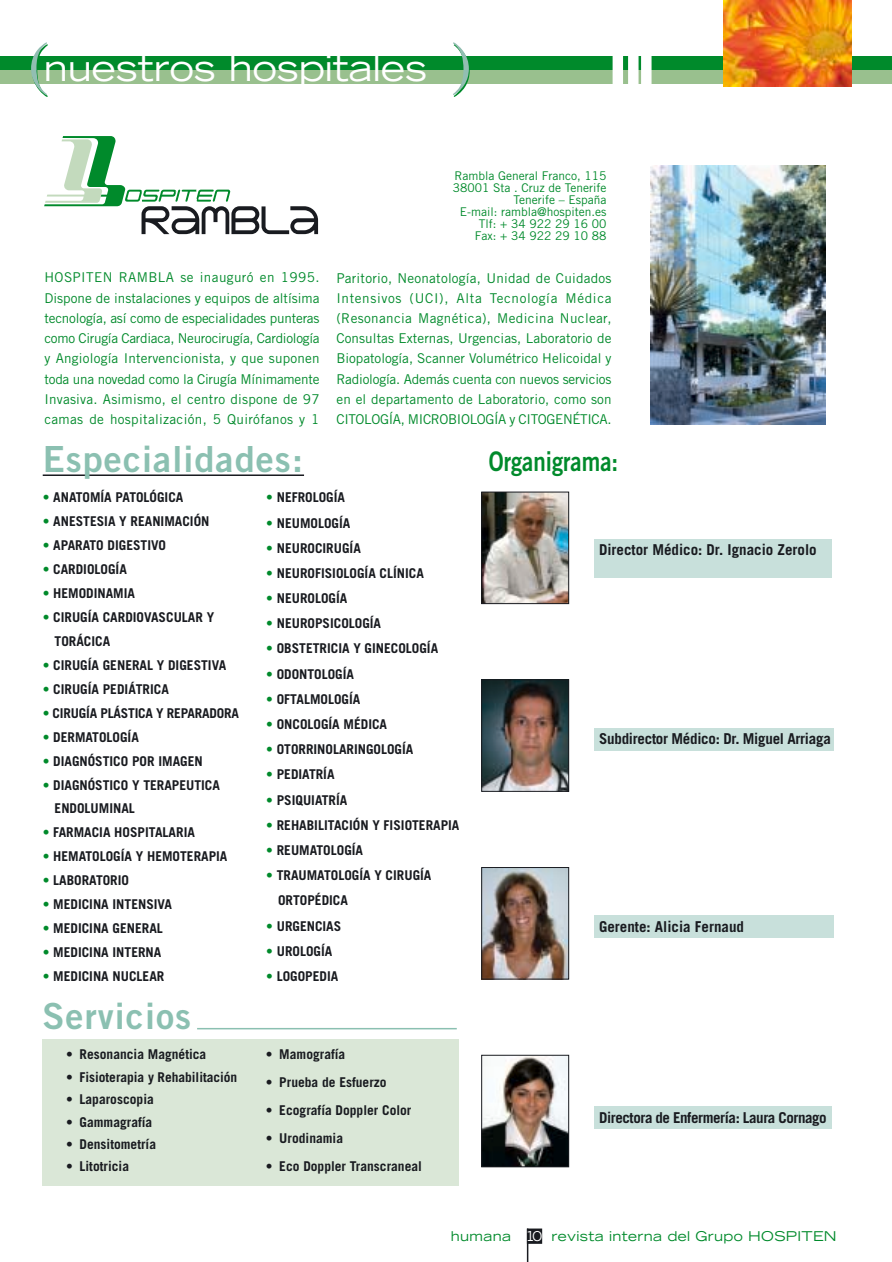
<style>
.page{position:relative;width:892px;height:1262px;background:#fff}
.page>*{position:absolute;margin:0;border:0;box-sizing:border-box;transform-origin:0 0}
.t1{font:61.95px "Times";color:#92beb2}
.t2{font:36px "Trade Gothic Bold Two";letter-spacing:.03em;color:#8bc0b1}
.t3{font:expanded 36px "Trade Gothic LH";color:#fff}
.t4{font:27px "Trade Gothic Bold Two";color:#008a2b;scale:.83 1}
.t5{font:700 15px "Trade Gothic";letter-spacing:-.02em;color:#191b20}
.t6{font:700 15px "Trade Gothic";color:#191b20}
.t7{font:700 13.5px/23.9px "Trade Gothic";color:#191b20}
.t8{font:13.5px/20.2px "Trade Gothic";letter-spacing:.015em;color:#008a2b;text-align:justify}
.t9{font:expanded 13.5px "Trade Gothic LH";letter-spacing:.025em;color:#008a2b}
.t10{font:12px/12px "Trade Gothic";color:#008a2b;text-align:right}
.s1{color:#008a2b}
.s2{color:#fff}
</style>
<div class="page">
<div style="left:0;top:56px;width:892px;height:17px;background:#008a2b"></div>
<div style="left:0;top:70px;width:892px;height:14px;background:#99c08e"></div>
<div style="left:527px;top:1228px;width:15px;height:15px;background:#191b20;border:2px solid #191b20"></div>
<hr style="left:527px;top:1228px;width:1px;height:33px;background:#191b20">
<img style="left:723px;top:0;width:128px;height:86px">
<div style="left:612px;top:46px;width:11px;height:51px;background:#fff"></div>
<div style="left:628px;top:46px;width:10px;height:51px;background:#fff"></div>
<div style="left:641px;top:46px;width:10px;height:51px;background:#fff"></div>
<div style="left:42px;top:1039px;width:416px;height:146px;background:#dae7d7"></div>
<hr style="left:43px;top:474px;width:261px;height:2px;background:#191b20">
<hr style="left:197px;top:1027px;width:260px;height:2px;background:#8bc0b1">
<div style="left:594px;top:1106px;width:238px;height:22px;background:#c8e0db"></div>
<img style="left:483px;top:1056px;width:84px;height:109px">
<div style="left:481px;top:1054px;width:88px;height:113px;border:1px solid #191b20"></div>
<div style="left:594px;top:915px;width:239px;height:22px;background:#c8e0db"></div>
<img style="left:483px;top:869px;width:84px;height:108px">
<div style="left:481px;top:867px;width:88px;height:112px;border:1px solid #191b20"></div>
<div style="left:594px;top:728px;width:239px;height:22px;background:#c8e0db"></div>
<img style="left:483px;top:681px;width:84px;height:108px">
<div style="left:481px;top:679px;width:88px;height:112px;border:1px solid #191b20"></div>
<div style="left:594px;top:539px;width:238px;height:39px;background:#c8e0db"></div>
<img style="left:483px;top:493px;width:84px;height:109px">
<div style="left:481px;top:491px;width:88px;height:113px;border:1px solid #191b20"></div>
<img style="left:650px;top:165px;width:175px;height:260px">
<svg style="left:44px;top:136px;width:274px;height:98px"></svg>
<h1 class="t1" style="left:28px;top:41px;width:22px">(</h1>
<h1 class="t1" style="left:451px;top:41px;width:22px">)</h1>
<h2 class="t3" style="left:44px;top:55px;width:385px">nuestros hospitales</h2>
<p class="t10" style="left:453px;top:170px;width:155px">Rambla General Franco, 115<br>38001 Sta . Cruz de Tenerife<br>Tenerife – España<br>E-mail: rambla@hospiten.es<br>Tlf: + 34 922 29 16 00<br>Fax: + 34 922 29 10 88</p>
<p class="t8" style="left:44px;top:269px;width:276px">HOSPITEN RAMBLA se inauguró en 1995.<br>Dispone de instalaciones y equipos de altísima tecnología, así como de especialidades punteras como Cirugía Cardiaca, Neurocirugía, Cardiología y Angiología Intervencionista, y que suponen toda una novedad como la Cirugía Mínimamente Invasiva. Asimismo, el centro dispone de 97 camas de hospitalización, 5 Quirófanos y 1</p>
<p class="t8" style="left:336px;top:269px;width:276px">Paritorio, Neonatología, Unidad de Cuidados Intensivos (UCI), Alta Tecnología Médica (Resonancia Magnética), Medicina Nuclear, Consultas Externas, Urgencias, Laboratorio de Biopatología, Scanner Volumétrico Helicoidal y Radiología. Además cuenta con nuevos servicios en el departamento de Laboratorio, como son CITOLOGÍA, MICROBIOLOGÍA y CITOGENÉTICA.</p>
<h2 class="t2" style="left:43px;top:446px;width:262px">Especialidades:</h2>
<p class="t7" style="left:43px;top:487px;width:142px"><span class="s1">•</span> ANATOMÍA PATOLÓGICA</p>
<p class="t7" style="left:43px;top:510px;width:168px"><span class="s1">•</span> ANESTESIA Y REANIMACIÓN</p>
<p class="t7" style="left:43px;top:534px;width:125px"><span class="s1">•</span> APARATO DIGESTIVO</p>
<p class="t7" style="left:43px;top:558px;width:86px"><span class="s1">•</span> CARDIOLOGÍA</p>
<p class="t7" style="left:43px;top:582px;width:94px"><span class="s1">•</span> HEMODINAMIA</p>
<p class="t7" style="left:55px;top:606px;width:161px;text-indent:-12px"><span class="s1">•</span> CIRUGÍA CARDIOVASCULAR Y<br>TORÁCICA</p>
<p class="t7" style="left:43px;top:654px;width:185px"><span class="s1">•</span> CIRUGÍA GENERAL Y DIGESTIVA</p>
<p class="t7" style="left:43px;top:678px;width:128px"><span class="s1">•</span> CIRUGÍA PEDIÁTRICA</p>
<p class="t7" style="left:43px;top:702px;width:198px"><span class="s1">•</span> CIRUGÍA PLÁSTICA Y REPARADORA</p>
<p class="t7" style="left:43px;top:726px;width:98px"><span class="s1">•</span> DERMATOLOGÍA</p>
<p class="t7" style="left:43px;top:750px;width:161px"><span class="s1">•</span> DIAGNÓSTICO POR IMAGEN</p>
<p class="t7" style="left:55px;top:774px;width:167px;text-indent:-12px"><span class="s1">•</span> DIAGNÓSTICO Y TERAPEUTICA<br>ENDOLUMINAL</p>
<p class="t7" style="left:43px;top:821px;width:154px"><span class="s1">•</span> FARMACIA HOSPITALARIA</p>
<p class="t7" style="left:43px;top:845px;width:186px"><span class="s1">•</span> HEMATOLOGÍA Y HEMOTERAPIA</p>
<p class="t7" style="left:43px;top:869px;width:88px"><span class="s1">•</span> LABORATORIO</p>
<p class="t7" style="left:43px;top:893px;width:131px"><span class="s1">•</span> MEDICINA INTENSIVA</p>
<p class="t7" style="left:43px;top:917px;width:122px"><span class="s1">•</span> MEDICINA GENERAL</p>
<p class="t7" style="left:43px;top:941px;width:120px"><span class="s1">•</span> MEDICINA INTERNA</p>
<p class="t7" style="left:43px;top:965px;width:123px"><span class="s1">•</span> MEDICINA NUCLEAR</p>
<h2 class="t2" style="left:42px;top:1002px;width:150px">Servicios</h2>
<p class="t7" style="left:66px;top:1043px;width:142px">• Resonancia Magnética</p>
<p class="t7" style="left:66px;top:1066px;width:173px">• Fisioterapia y Rehabilitación</p>
<p class="t7" style="left:66px;top:1088px;width:89px">• Laparoscopia</p>
<p class="t7" style="left:66px;top:1110px;width:88px">• Gammagrafía</p>
<p class="t7" style="left:66px;top:1133px;width:91px">• Densitometría</p>
<p class="t7" style="left:66px;top:1155px;width:64px">• Litotricia</p>
<p class="t7" style="left:266px;top:487px;width:80px"><span class="s1">•</span> NEFROLOGÍA</p>
<p class="t7" style="left:266px;top:512px;width:86px"><span class="s1">•</span> NEUMOLOGÍA</p>
<p class="t7" style="left:266px;top:537px;width:96px"><span class="s1">•</span> NEUROCIRUGÍA</p>
<p class="t7" style="left:266px;top:562px;width:159px"><span class="s1">•</span> NEUROFISIOLOGÍA CLÍNICA</p>
<p class="t7" style="left:266px;top:587px;width:83px"><span class="s1">•</span> NEUROLOGÍA</p>
<p class="t7" style="left:266px;top:612px;width:116px"><span class="s1">•</span> NEUROPSICOLOGÍA</p>
<p class="t7" style="left:266px;top:638px;width:173px"><span class="s1">•</span> OBSTETRICIA Y GINECOLOGÍA</p>
<p class="t7" style="left:266px;top:663px;width:89px"><span class="s1">•</span> ODONTOLOGÍA</p>
<p class="t7" style="left:266px;top:688px;width:96px"><span class="s1">•</span> OFTALMOLOGÍA</p>
<p class="t7" style="left:266px;top:713px;width:122px"><span class="s1">•</span> ONCOLOGÍA MÉDICA</p>
<p class="t7" style="left:266px;top:738px;width:149px"><span class="s1">•</span> OTORRINOLARINGOLOGÍA</p>
<p class="t7" style="left:266px;top:763px;width:70px"><span class="s1">•</span> PEDIATRÍA</p>
<p class="t7" style="left:266px;top:789px;width:83px"><span class="s1">•</span> PSIQUIATRÍA</p>
<p class="t7" style="left:266px;top:814px;width:195px"><span class="s1">•</span> REHABILITACIÓN Y FISIOTERAPIA</p>
<p class="t7" style="left:266px;top:839px;width:98px"><span class="s1">•</span> REUMATOLOGÍA</p>
<p class="t7" style="left:278px;top:863px;width:155px;line-height:25.2px;text-indent:-12px"><span class="s1">•</span> TRAUMATOLOGÍA Y CIRUGÍA<br>ORTOPÉDICA</p>
<p class="t7" style="left:266px;top:915px;width:77px"><span class="s1">•</span> URGENCIAS</p>
<p class="t7" style="left:266px;top:940px;width:68px"><span class="s1">•</span> UROLOGÍA</p>
<p class="t7" style="left:266px;top:965px;width:74px"><span class="s1">•</span> LOGOPEDIA</p>
<p class="t7" style="left:266px;top:1043px;width:81px">• Mamografía</p>
<p class="t7" style="left:266px;top:1071px;width:122px">• Prueba de Esfuerzo</p>
<p class="t7" style="left:266px;top:1099px;width:147px">• Ecografía Doppler Color</p>
<p class="t7" style="left:266px;top:1127px;width:79px">• Urodinamia</p>
<p class="t7" style="left:266px;top:1155px;width:157px">• Eco Doppler Transcraneal</p>
<h3 class="t4" style="left:489px;top:452px;width:157px">Organigrama:</h3>
<p class="t6" style="left:599px;top:543px;width:219px">Director Médico: Dr. Ignacio Zerolo</p>
<p class="t5" style="left:599px;top:733px;width:233px">Subdirector Médico: Dr. Miguel Arriaga</p>
<p class="t6" style="left:599px;top:920px;width:146px">Gerente: Alicia Fernaud</p>
<p class="t5" style="left:599px;top:1111px;width:229px">Directora de Enfermería: Laura Cornago</p>
<p class="t9" style="left:450px;top:1230px;width:387px">humana <span class="s2">10</span> revista interna del Grupo HOSPITEN</p>
</div>
